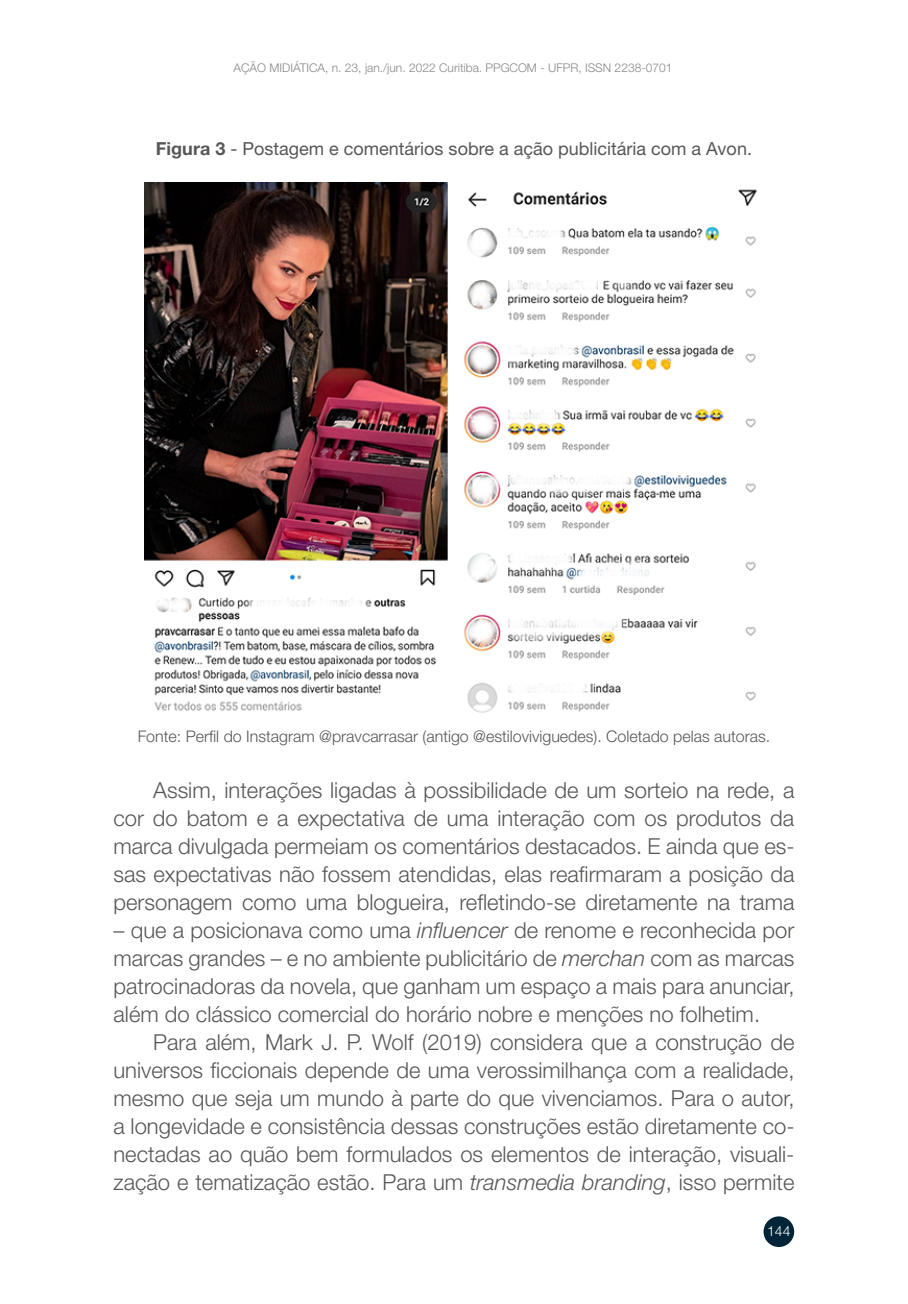
<style>
.page{position:relative;width:908px;height:1304px;background:#fff}
.page>*{position:absolute;margin:0;border:0;box-sizing:border-box;transform-origin:0 0}
.t1{font:300 22px/28px "Helvetica Neue LT Std";color:#575756;text-align:justify}
.t2{font:18px "Helvetica Neue LT Std";color:#575756}
.t3{font:300 16px "Helvetica Neue LT Std";color:#575756}
.t4{font:300 14px "Helvetica Neue LT Std";color:#fff}
.t5{font:300 12px "Helvetica Neue LT Std";color:#878787}
.s1{font-weight:700}
.s2{font-style:italic}
</style>
<div class="page">
<div style="left:763px;top:1216px;width:30px;height:31px;background:#002538;border-radius:50%"></div>
<img style="left:145px;top:182px;width:612px;height:531px">
<p class="t5" style="left:233px;top:60px;width:440px">AÇÃO MIDIÁTICA, n. 23, jan./jun. 2022 Curitiba. PPGCOM - UFPR, ISSN 2238-0701</p>
<p class="t2" style="left:156px;top:137px;width:597px"><span class="s1">Figura 3</span> - Postagem e comentários sobre a ação publicitária com a Avon.</p>
<p class="t3" style="left:138px;top:726px;width:633px">Fonte: Perfil do Instagram @pravcarrasar (antigo @estiloviviguedes). Coletado pelas autoras.</p>
<p class="t1" style="left:113px;top:775px;width:682px;text-indent:40px">Assim, interações ligadas à possibilidade de um sorteio na rede, a cor do batom e a expectativa de uma interação com os produtos da marca divulgada permeiam os comentários destacados. E ainda que es&shy;sas expectativas não fossem atendidas, elas reafirmaram a posição da personagem como uma blogueira, refletindo-se diretamente na trama</p>
<p class="t1" style="left:113px;top:915px;width:682px">– que a posicionava como uma <span class="s2">influencer</span> de renome e reconhecida por marcas grandes – e no ambiente publicitário de <span class="s2">merchan</span> com as marcas patrocinadoras da novela, que ganham um espaço a mais para anunciar, além do clássico comercial do horário nobre e menções no folhetim.</p>
<p class="t1" style="left:113px;top:1027px;width:682px;text-indent:40px">Para além, Mark J. P. Wolf (2019) considera que a construção de universos ficcionais depende de uma verossimilhança com a realidade, mesmo que seja um mundo à parte do que vivenciamos. Para o autor, a longevidade e consistência dessas construções estão diretamente co&shy;nectadas ao quão bem formulados os elementos de interação, visuali&shy;zação e tematização estão. Para um <span class="s2">transmedia branding</span>, isso permite</p>
<p class="t4" style="left:766px;top:1222px;width:25px">144</p>
</div>
